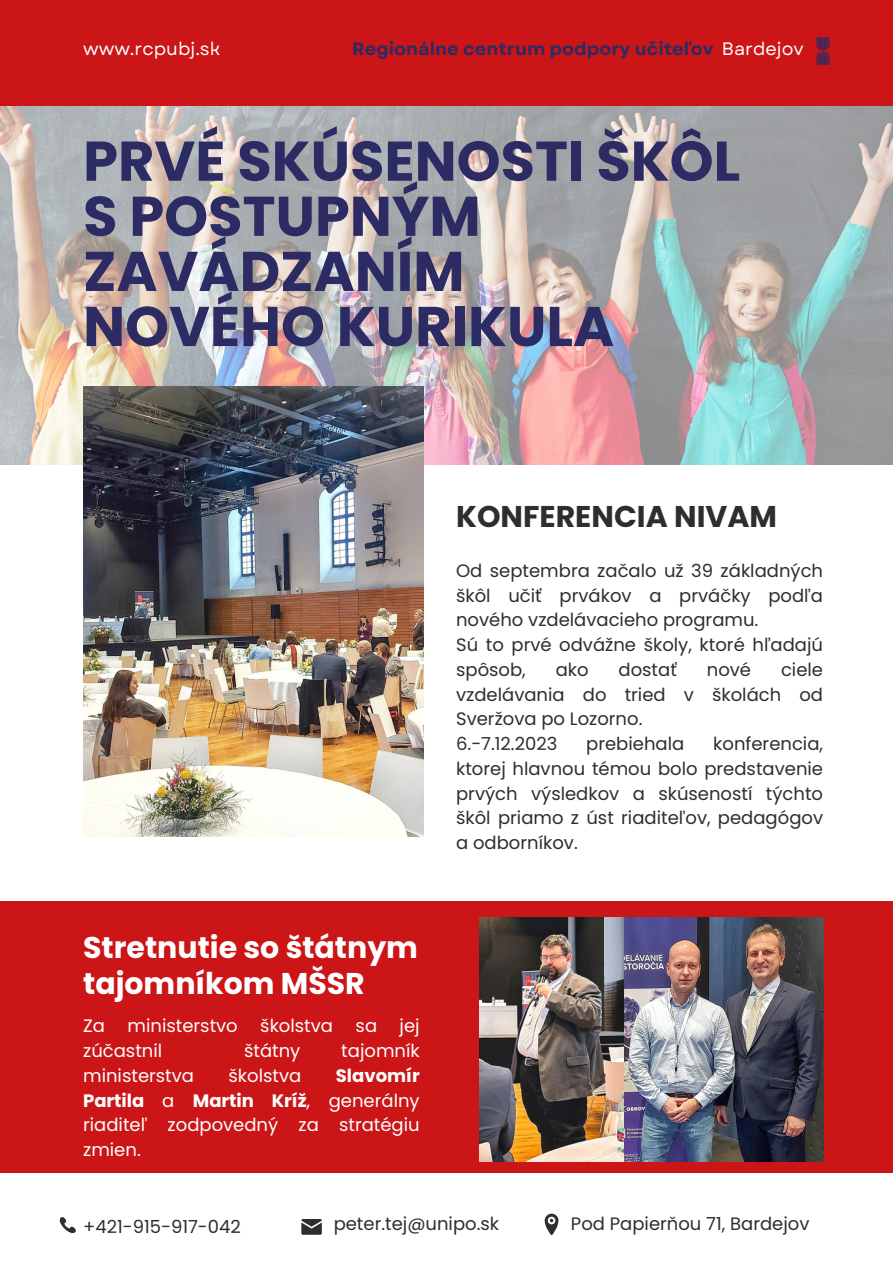
<style>
.page{position:relative;width:893px;height:1264px;background:#fff}
.page>*{position:absolute;margin:0;border:0;box-sizing:border-box;transform-origin:0 0}
.t1{font:700 55.8px/55.1px "Poppins";color:#2c2b63}
.t2{font:700 30px/36px "Poppins";color:#fff}
.t3{font:700 30px "Poppins";color:#2e2e2e}
.t4{font:18px/24.8px "Poppins";color:#2e2e2e;text-align:justify}
.t5{font:18px/24.8px "Poppins";color:#fff}
.t6{font:700 18px "Garet";color:#2c2b63}
.t7{font:18px "Garet";color:#fff}
.s1{font-weight:700}
</style>
<div class="page">
<img style="left:0;top:106px;width:892px;height:358px">
<img style="left:83px;top:386px;width:341px;height:450px">
<div style="left:0;top:0;width:892px;height:106px;background:#cb1517"></div>
<div style="left:0;top:901px;width:892px;height:272px;background:#cb1517"></div>
<svg style="left:59px;top:1217px;width:17px;height:17px"></svg>
<svg style="left:301px;top:1219px;width:20px;height:15px"></svg>
<svg style="left:544px;top:1213px;width:14px;height:21px"></svg>
<svg style="left:816px;top:37px;width:13px;height:28px"></svg>
<img style="left:479px;top:917px;width:145px;height:244px">
<img style="left:624px;top:917px;width:199px;height:244px">
<p class="t7" style="left:83px;top:36px;width:139px">www.rcpubj.sk</p>
<p class="t6" style="left:352px;top:36px;width:363px">Regionálne centrum podpory učiteľov</p>
<p class="t7" style="left:722px;top:36px;width:83px">Bardejov</p>
<p class="t1" style="left:83px;top:134px;width:658px">PRVÉ SKÚSENOSTI ŠKÔL</p>
<p class="t1" style="left:83px;top:189px;width:399px">S POSTUPNÝM<br>ZAVÁDZANÍM</p>
<p class="t1" style="left:83px;top:299px;width:532px">NOVÉHO KURIKULA</p>
<p class="t3" style="left:456px;top:495px;width:322px">KONFERENCIA NIVAM</p>
<p class="t2" style="left:83px;top:929px;width:336px">Stretnutie so štátnym tajomníkom MŠSR</p>
<p class="t5" style="left:83px;top:1013px;width:338px">Za ministerstvo školstva sa jej zúčastnil</p>
<p class="t5" style="left:244px;top:1038px;width:58px">štátny</p>
<p class="t5" style="left:341px;top:1038px;width:80px">tajomník</p>
<p class="t5" style="left:83px;top:1063px;width:338px;text-align:justify;text-indent:253px"><span class="s1">Slavomír Partila</span> a <span class="s1">Martin Kríž</span>, generálny riaditeľ zodpovedný za stratégiu zmien.</p>
<p class="t5" style="left:83px;top:1063px;width:112px">ministerstva</p>
<p class="t5" style="left:228px;top:1063px;width:74px">školstva</p>
<p class="t4" style="left:456px;top:558px;width:368px">Od septembra začalo už 39 základných škôl učiť prvákov a prváčky podľa nového vzdelávacieho programu.</p>
<p class="t4" style="left:456px;top:632px;width:368px">Sú to prvé odvážne školy, ktoré hľadajú spôsob,</p>
<p class="t4" style="left:555px;top:657px;width:34px">ako</p>
<p class="t4" style="left:618px;top:657px;width:60px">dostať</p>
<p class="t4" style="left:706px;top:657px;width:46px">nové</p>
<p class="t4" style="left:456px;top:657px;width:368px;text-indent:325px">ciele vzdelávania do tried v školách od Sveržova po Lozorno.</p>
<p class="t4" style="left:456px;top:731px;width:103px">6.-7.12.2023</p>
<p class="t4" style="left:586px;top:731px;width:99px">prebiehala</p>
<p class="t4" style="left:456px;top:731px;width:368px;text-indent:257px">konferencia, ktorej hlavnou témou bolo predstavenie prvých výsledkov a skúseností týchto škôl priamo z úst riaditeľov, pedagógov a odborníkov.</p>
<p class="t4" style="left:83px;top:1214px;width:159px">+421-915-917-042</p>
<p class="t4" style="left:333px;top:1211px;width:167px">peter.tej@unipo.sk</p>
<p class="t4" style="left:571px;top:1211px;width:240px">Pod Papierňou 71, Bardejov</p>
</div>
